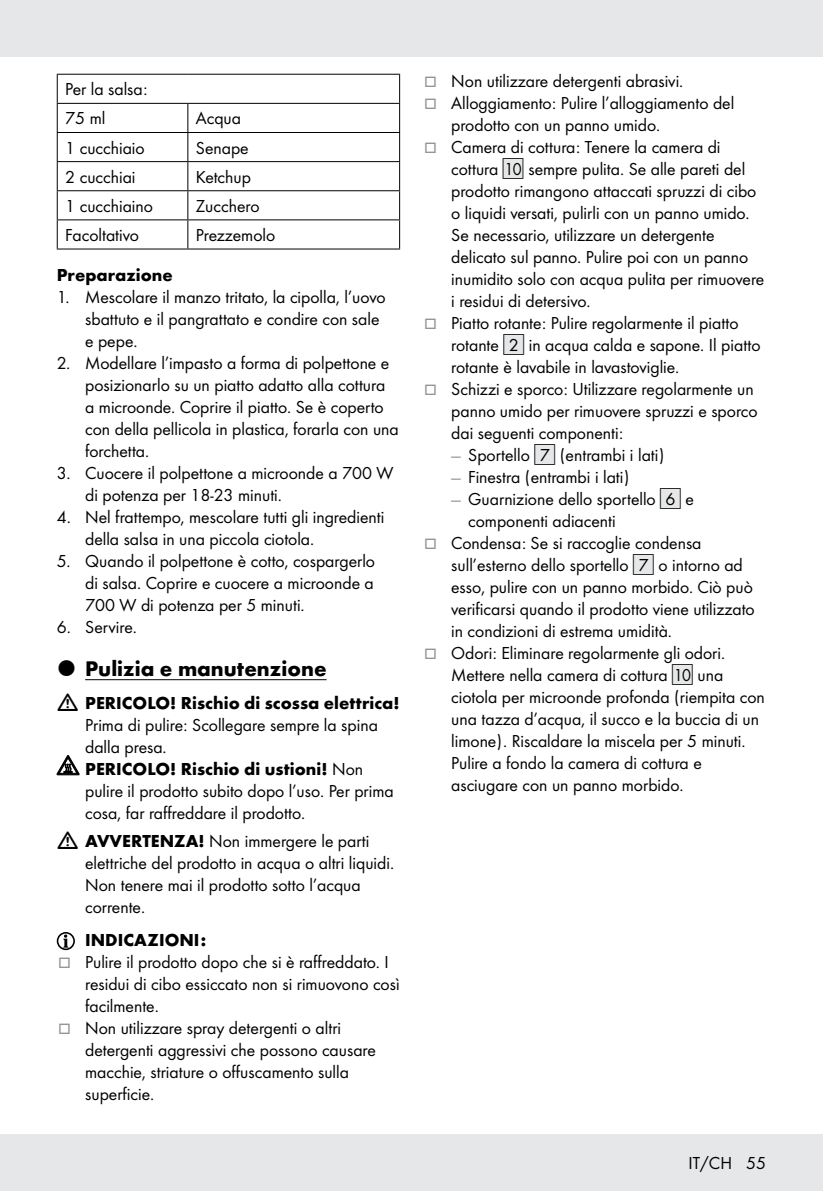
<style>
.page{position:relative;width:823px;height:1191px;background:#fff}
.page>*{position:absolute;margin:0;border:0;box-sizing:border-box;transform-origin:0 0}
.t1{font:700 22px "Futura";color:#000}
.t2{font:18px/22px "Futura Boo";color:#000}
.t3{font:700 18px "Futura";color:#000}
.s1{font-family:"Futura Boo";font-weight:400}
.s2{font-family:"Futura";font-weight:700}
.s3{color:#939598}
.s4{font-family:"IMP Lidl Num Box";font-size:15.8px;color:#e6e7e8}
.s5{font-family:"IMP Lidl Num Box";font-size:15.8px}
</style>
<div class="page">
<div style="left:0;top:1134px;width:822px;height:57px;background:#e6e7e8"></div>
<div style="left:0;top:0;width:822px;height:57px;background:#e6e7e8"></div>
<hr style="left:85px;top:679px;width:241px;height:1px;background:#000">
<hr style="left:57px;top:74px;width:131px;height:1px;background:#000">
<hr style="left:188px;top:74px;width:212px;height:1px;background:#000">
<hr style="left:57px;top:103px;width:131px;height:1px;background:#000">
<hr style="left:188px;top:103px;width:212px;height:1px;background:#000">
<hr style="left:57px;top:132px;width:131px;height:1px;background:#000">
<hr style="left:188px;top:132px;width:212px;height:1px;background:#000">
<hr style="left:57px;top:161px;width:131px;height:1px;background:#000">
<hr style="left:188px;top:161px;width:212px;height:1px;background:#000">
<hr style="left:57px;top:190px;width:131px;height:1px;background:#000">
<hr style="left:188px;top:190px;width:212px;height:1px;background:#000">
<hr style="left:57px;top:219px;width:131px;height:1px;background:#000">
<svg style="left:57px;top:75px;width:1px;height:173px"></svg>
<hr style="left:188px;top:219px;width:212px;height:1px;background:#000">
<svg style="left:187px;top:104px;width:1px;height:144px"></svg>
<svg style="left:399px;top:75px;width:1px;height:173px"></svg>
<hr style="left:57px;top:248px;width:131px;height:1px;background:#000">
<hr style="left:188px;top:248px;width:212px;height:1px;background:#000">
<svg style="left:57px;top:755px;width:23px;height:21px"></svg>
<svg style="left:57px;top:932px;width:17px;height:17px"></svg>
<div style="left:57px;top:932px;width:18px;height:18px;border:2px solid #000;border-radius:50%"></div>
<svg style="left:63px;top:934px;width:5px;height:13px"></svg>
<p class="t2" style="left:65px;top:74px;width:84px;line-height:29.2px">Per la salsa:<br>75 ml</p>
<p class="t2" style="left:196px;top:107px;width:47px">Acqua</p>
<p class="t2" style="left:65px;top:136px;width:81px">1 cucchiaio</p>
<p class="t2" style="left:196px;top:136px;width:54px">Senape</p>
<p class="t2" style="left:65px;top:165px;width:72px">2 cucchiai</p>
<p class="t2" style="left:196px;top:165px;width:57px">Ketchup</p>
<p class="t2" style="left:65px;top:194px;width:89px">1 cucchiaino</p>
<p class="t2" style="left:196px;top:194px;width:65px">Zucchero</p>
<p class="t2" style="left:65px;top:223px;width:75px">Facoltativo</p>
<p class="t2" style="left:196px;top:223px;width:81px">Prezzemolo</p>
<p class="t3" style="left:57px;top:261px;width:117px">Preparazione</p>
<p class="t2" style="left:85px;top:285px;width:302px;text-indent:-28px">1. Mescolare il manzo tritato, la cipolla, l’uovo sbattuto e il pangrattato e condire con sale e pepe.</p>
<p class="t2" style="left:85px;top:350px;width:315px;text-indent:-28px">2. Modellare l’impasto a forma di polpettone e posizionarlo su un piatto adatto alla cottura a microonde. Coprire il piatto. Se è coperto con della pellicola in plastica, forarla con una forchetta.</p>
<p class="t2" style="left:85px;top:460px;width:310px;text-indent:-28px">3. Cuocere il polpettone a microonde a 700 W di potenza per 18-23 minuti.</p>
<p class="t2" style="left:85px;top:504px;width:300px;text-indent:-28px">4. Nel frattempo, mescolare tutti gli ingredienti della salsa in una piccola ciotola.</p>
<p class="t2" style="left:85px;top:548px;width:291px;text-align:justify;text-indent:-28px">5. Quando il polpettone è cotto, cospargerlo di salsa. Coprire e cuocere a microonde a 700 W di potenza per 5 minuti.</p>
<p class="t2" style="left:57px;top:614px;width:81px">6. Servire.</p>
<p class="t1" style="left:85px;top:652px;width:243px">Pulizia e manutenzione</p>
<p class="t3" style="left:85px;top:690px;width:316px">PERICOLO! Rischio di scossa elettrica!</p>
<p class="t2" style="left:85px;top:713px;width:294px">Prima di pulire: Scollegare sempre la spina dalla presa.</p>
<p class="t3" style="left:85px;top:756px;width:279px">PERICOLO! Rischio di ustioni! <span class="s1">Non</span></p>
<p class="t2" style="left:85px;top:779px;width:310px">pulire il prodotto subito dopo l’uso. Per prima cosa, far raffreddare il prodotto.</p>
<p class="t2" style="left:85px;top:829px;width:310px"><span class="s2">AVVERTENZA!</span> Non immergere le parti elettriche del prodotto in acqua o altri liquidi.<br>Non tenere mai il prodotto sotto l’acqua corrente.</p>
<p class="t3" style="left:85px;top:927px;width:122px">INDICAZIONI:</p>
<p class="t2" style="left:85px;top:950px;width:316px;text-indent:-27px"><span class="s3">□</span> Pulire il prodotto dopo che si è raffreddato. I residui di cibo essiccato non si rimuovono così facilmente.</p>
<p class="t2" style="left:85px;top:1016px;width:292px;text-indent:-27px"><span class="s3">□</span> Non utilizzare spray detergenti o altri detergenti aggressivi che possono causare macchie, striature o offuscamento sulla superficie.</p>
<p class="t2" style="left:424px;top:69px;width:260px"><span class="s3">□</span> Non utilizzare detergenti abrasivi.</p>
<p class="t2" style="left:451px;top:91px;width:284px;text-indent:-27px"><span class="s3">□</span> Alloggiamento: Pulire l’alloggiamento del prodotto con un panno umido.</p>
<p class="t2" style="left:451px;top:135px;width:314px;text-indent:-27px"><span class="s3">□</span> Camera di cottura: Tenere la camera di cottura <span class="s4">[</span><span class="s5">10]</span> sempre pulita. Se alle pareti del prodotto rimangono attaccati spruzzi di cibo o liquidi versati, pulirli con un panno umido.<br>Se necessario, utilizzare un detergente delicato sul panno. Pulire poi con un panno inumidito solo con acqua pulita per rimuovere i residui di detersivo.</p>
<p class="t2" style="left:451px;top:311px;width:311px;text-indent:-27px"><span class="s3">□</span> Piatto rotante: Pulire regolarmente il piatto rotante <span class="s4">[</span><span class="s5">2]</span> in acqua calda e sapone. Il piatto rotante è lavabile in lavastoviglie.</p>
<p class="t2" style="left:451px;top:377px;width:308px;text-indent:-27px"><span class="s3">□</span> Schizzi e sporco: Utilizzare regolarmente un panno umido per rimuovere spruzzi e sporco dai seguenti componenti:</p>
<p class="t2" style="left:451px;top:443px;width:214px"><span class="s3">—</span> Sportello <span class="s4">[</span><span class="s5">7]</span> (entrambi i lati)</p>
<p class="t2" style="left:451px;top:465px;width:179px"><span class="s3">—</span> Finestra (entrambi i lati)</p>
<p class="t2" style="left:468px;top:487px;width:227px;text-indent:-17px"><span class="s3">—</span> Guarnizione dello sportello <span class="s4">[</span><span class="s5">6]</span> e componenti adiacenti</p>
<p class="t2" style="left:451px;top:531px;width:305px;text-indent:-27px"><span class="s3">□</span> Condensa: Se si raccoglie condensa sull’esterno dello sportello <span class="s4">[</span><span class="s5">7]</span> o intorno ad esso, pulire con un panno morbido. Ciò può verificarsi quando il prodotto viene utilizzato in condizioni di estrema umidità.</p>
<p class="t2" style="left:451px;top:641px;width:315px;text-indent:-27px"><span class="s3">□</span> Odori: Eliminare regolarmente gli odori.<br>Mettere nella camera di cottura <span class="s4">[</span><span class="s5">10]</span> una ciotola per microonde profonda (riempita con una tazza d’acqua, il succo e la buccia di un limone). Riscaldare la miscela per 5 minuti.<br>Pulire a fondo la camera di cottura e asciugare con un panno morbido.</p>
<p class="t2" style="left:688px;top:1151px;width:79px">IT/CH 55</p>
</div>
